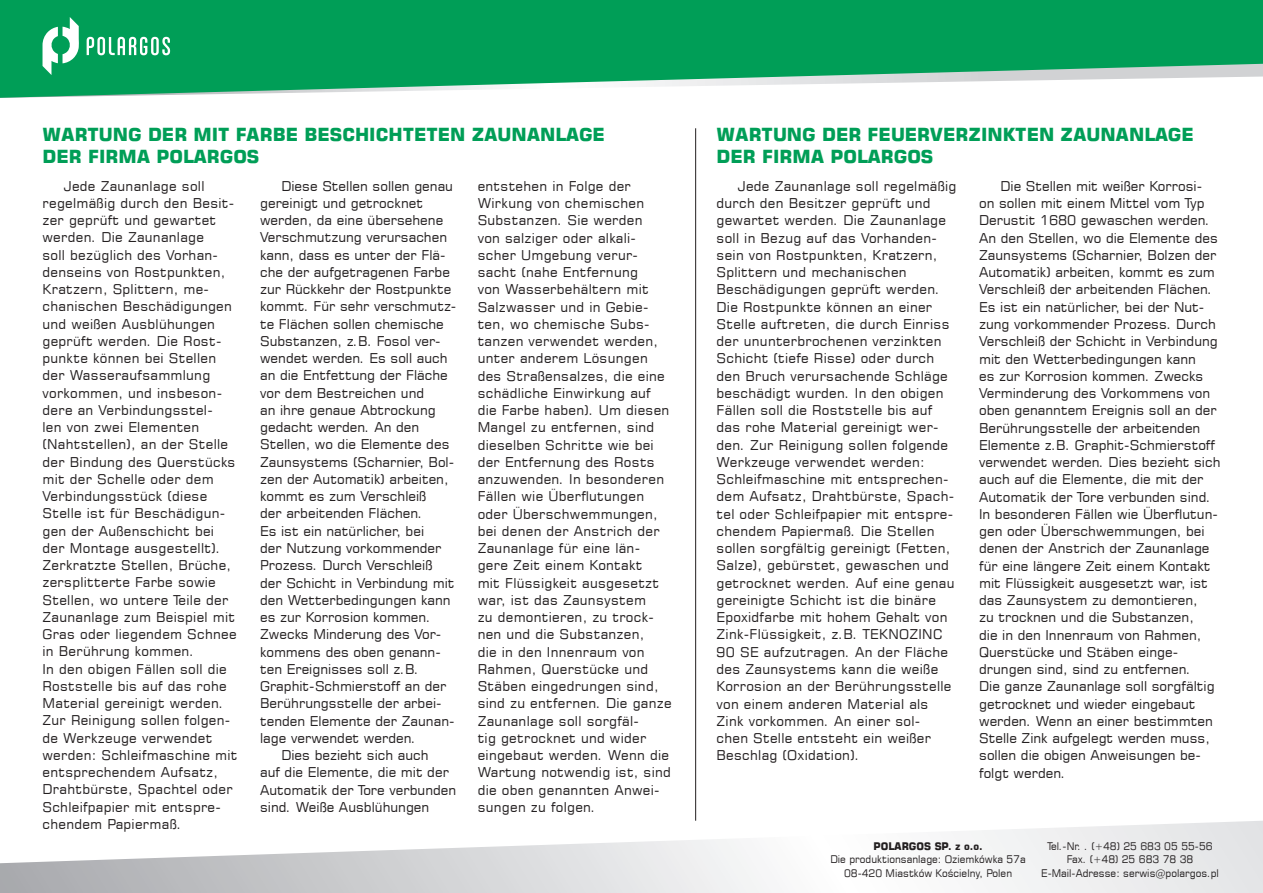
<style>
.page{position:relative;width:1263px;height:893px;background:#fff}
.page>*{position:absolute;margin:0;border:0;box-sizing:border-box;transform-origin:0 0}
.t1{font:700 18px/21.6px "Square 721 EU";color:#009e57}
.t2{font:13.5px/17.2px "Square 721 EU";letter-spacing:.02em;color:#231f20}
.t3{font:13.5px/17.2px "Square 721 EU";color:#231f20}
.t4{font:10.5px/13.5px "Square 721 EU";color:#231f20;text-align:center;scale:.96 1}
.t5{font:700 10.5px "Square 721 EU";color:#231f20;scale:.96 1}
</style>
<div class="page">
<svg style="left:0;top:0;width:1263px;height:98px;background:#2bad73"></svg>
<svg style="left:0;top:821px;width:1263px;height:72px"></svg>
<svg style="left:87px;top:37px;width:83px;height:18px"></svg>
<svg style="left:43px;top:17px;width:36px;height:58px"></svg>
<hr style="left:695px;top:128px;width:1px;height:693px;background:#231f20">
<h1 class="t1" style="left:43px;top:125px;width:564px">WARTUNG DER MIT FARBE BESCHICHTETEN ZAUNANLAGE<br>DER FIRMA POLARGOS</h1>
<h1 class="t1" style="left:716px;top:125px;width:479px">WARTUNG DER FEUERVERZINKTEN ZAUNANLAGE<br>DER FIRMA POLARGOS</h1>
<p class="t2" style="left:43px;top:177px;width:196px;text-indent:21px">Jede Zaunanlage soll regelmäßig durch den Besit&shy;zer geprüft und gewartet werden. Die Zaunanlage<br>soll bezüglich des Vorhan&shy;denseins von Rostpunkten,<br>Kratzern, Splittern, me&shy;chanischen Beschädigungen und weißen Ausblühungen geprüft werden. Die Rost&shy;punkte können bei Stellen der Wasseraufsammlung vorkommen, und insbeson&shy;dere an Verbindungsstel-<br>len von zwei Elementen (Nahtstellen), an der Stelle der Bindung des Querstücks mit der Schelle oder dem<br>Verbindungsstück (diese<br>Stelle ist für Beschädigun&shy;gen der Außenschicht bei der Montage ausgestellt).<br>Zerkratzte Stellen, Brüche, zersplitterte Farbe sowie<br>Stellen, wo untere Teile der<br>Zaunanlage zum Beispiel mit<br>Gras oder liegendem Schnee in Berührung kommen.<br>In den obigen Fällen soll die<br>Roststelle bis auf das rohe<br>Material gereinigt werden.<br>Zur Reinigung sollen folgen&shy;de Werkzeuge verwendet werden: Schleifmaschine mit entsprechendem Aufsatz,<br>Drahtbürste, Spachtel oder<br>Schleifpapier mit entspre&shy;chendem Papiermaß.</p>
<p class="t3" style="left:281px;top:177px;width:173px">Diese Stellen sollen genau</p>
<p class="t3" style="left:260px;top:194px;width:165px">gereinigt und getrocknet</p>
<p class="t3" style="left:260px;top:212px;width:185px">werden, da eine übersehene</p>
<p class="t3" style="left:260px;top:229px;width:189px">Verschmutzung verursachen</p>
<p class="t3" style="left:260px;top:246px;width:187px">kann, dass es unter der Flä-</p>
<p class="t3" style="left:260px;top:263px;width:191px">che der aufgetragenen Farbe</p>
<p class="t3" style="left:260px;top:281px;width:193px">zur Rückkehr der Rostpunkte</p>
<p class="t3" style="left:260px;top:298px;width:198px">kommt. Für sehr verschmutz-</p>
<p class="t3" style="left:260px;top:315px;width:185px">te Flächen sollen chemische</p>
<p class="t3" style="left:260px;top:332px;width:182px">Substanzen, z.B. Fosol ver-</p>
<p class="t3" style="left:260px;top:350px;width:189px">wendet werden. Es soll auch</p>
<p class="t3" style="left:260px;top:367px;width:189px">an die Entfettung der Fläche</p>
<p class="t3" style="left:260px;top:384px;width:166px">vor dem Bestreichen und</p>
<p class="t3" style="left:260px;top:401px;width:177px">an ihre genaue Abtrockung</p>
<p class="t3" style="left:260px;top:419px;width:161px">gedacht werden. An den</p>
<p class="t3" style="left:260px;top:436px;width:191px">Stellen, wo die Elemente des</p>
<p class="t3" style="left:260px;top:453px;width:196px">Zaunsystems (Scharnier, Bol-</p>
<p class="t3" style="left:260px;top:470px;width:190px">zen der Automatik) arbeiten,</p>
<p class="t3" style="left:260px;top:488px;width:168px">kommt es zum Verschleiß</p>
<p class="t3" style="left:260px;top:505px;width:164px">der arbeitenden Flächen.</p>
<p class="t3" style="left:260px;top:522px;width:166px">Es ist ein natürlicher, bei</p>
<p class="t3" style="left:260px;top:539px;width:183px">der Nutzung vorkommender</p>
<p class="t3" style="left:260px;top:557px;width:174px">Prozess. Durch Verschleiß</p>
<p class="t3" style="left:260px;top:574px;width:196px">der Schicht in Verbindung mit</p>
<p class="t3" style="left:260px;top:591px;width:192px">den Wetterbedingungen kann</p>
<p class="t3" style="left:260px;top:608px;width:172px">es zur Korrosion kommen.</p>
<p class="t3" style="left:260px;top:626px;width:183px">Zwecks Minderung des Vor-</p>
<p class="t3" style="left:260px;top:643px;width:182px">kommens des oben genann-</p>
<p class="t3" style="left:260px;top:660px;width:160px">ten Ereignisses soll z.B.</p>
<p class="t3" style="left:260px;top:677px;width:188px">Graphit-Schmierstoff an der</p>
<p class="t3" style="left:260px;top:695px;width:183px">Berührungsstelle der arbei-</p>
<p class="t3" style="left:260px;top:712px;width:196px">tenden Elemente der Zaunan-</p>
<p class="t3" style="left:260px;top:729px;width:157px">lage verwendet werden.</p>
<p class="t3" style="left:281px;top:746px;width:149px">Dies bezieht sich auch</p>
<p class="t3" style="left:260px;top:764px;width:190px">auf die Elemente, die mit der</p>
<p class="t3" style="left:260px;top:781px;width:198px">Automatik der Tore verbunden</p>
<p class="t3" style="left:260px;top:798px;width:171px">sind. Weiße Ausblühungen</p>
<p class="t2" style="left:478px;top:177px;width:195px">entstehen in Folge der<br>Wirkung von chemischen<br>Substanzen. Sie werden<br>von salziger oder alkali&shy;scher Umgebung verur&shy;sacht (nahe Entfernung<br>von Wasserbehältern mit<br>Salzwasser und in Gebie&shy;ten, wo chemische Subs&shy;tanzen verwendet werden, unter anderem Lösungen des Straßensalzes, die eine schädliche Einwirkung auf die Farbe haben). Um diesen<br>Mangel zu entfernen, sind dieselben Schritte wie bei der Entfernung des Rosts anzuwenden. In besonderen<br>Fällen wie Überflutungen oder Überschwemmungen, bei denen der Anstrich der<br>Zaunanlage für eine län&shy;gere Zeit einem Kontakt<br>mit Flüssigkeit ausgesetzt war, ist das Zaunsystem<br>zu demontieren, zu trock&shy;nen und die Substanzen,<br>die in den Innenraum von<br>Rahmen, Querstücke und<br>Stäben eingedrungen sind, sind zu entfernen. Die ganze<br>Zaunanlage soll sorgfäl-<br>tig getrocknet und wider eingebaut werden. Wenn die<br>Wartung notwendig ist, sind die oben genannten Anwei&shy;sungen zu folgen.</p>
<p class="t2" style="left:716px;top:177px;width:242px;text-indent:21px">Jede Zaunanlage soll regelmäßig durch den Besitzer geprüft und gewartet werden. Die Zaunanlage soll in Bezug auf das Vorhanden&shy;sein von Rostpunkten, Kratzern,<br>Splittern und mechanischen<br>Beschädigungen geprüft werden.<br>Die Rostpunkte können an einer<br>Stelle auftreten, die durch Einriss der ununterbrochenen verzinkten<br>Schicht (tiefe Risse) oder durch den Bruch verursachende Schläge beschädigt wurden. In den obigen<br>Fällen soll die Roststelle bis auf das rohe Material gereinigt wer&shy;den. Zur Reinigung sollen folgende<br>Werkzeuge verwendet werden:<br>Schleifmaschine mit entsprechen&shy;dem Aufsatz, Drahtbürste, Spach&shy;tel oder Schleifpapier mit entspre&shy;chendem Papiermaß. Die Stellen sollen sorgfältig gereinigt (Fetten,<br>Salze), gebürstet, gewaschen und getrocknet werden. Auf eine genau gereinigte Schicht ist die binäre<br>Epoxidfarbe mit hohem Gehalt von<br>Zink-Flüssigkeit, z.B. TEKNOZINC<br>90 SE aufzutragen. An der Fläche des Zaunsystems kann die weiße<br>Korrosion an der Berührungsstelle von einem anderen Material als<br>Zink vorkommen. An einer sol-<br>chen Stelle entsteht ein weißer<br>Beschlag (Oxidation).</p>
<p class="t3" style="left:979px;top:177px;width:243px;text-indent:21px">Die Stellen mit weißer Korrosi&shy;on sollen mit einem Mittel vom Typ Derustit 1680 gewaschen werden.<br>An den Stellen, wo die Elemente des Zaunsystems (Scharnier, Bolzen der Automatik) arbeiten, kommt es zum Verschleiß der arbeitenden Flächen.<br>Es ist ein natürlicher, bei der Nut&shy;zung vorkommender Prozess. Durch Verschleiß der Schicht in Verbindung mit den Wetterbedingungen kann<br>es zur Korrosion kommen. Zwecks Verminderung des Vorkommens von oben genanntem Ereignis soll an der Berührungsstelle der arbeitenden Elemente z.B. Graphit-Schmierstoff verwendet werden. Dies bezieht sich auch auf die Elemente, die mit der Automatik der Tore verbunden sind.<br>In besonderen Fällen wie Überflutun&shy;gen oder Überschwemmungen, bei denen der Anstrich der Zaunanlage für eine längere Zeit einem Kontakt mit Flüssigkeit ausgesetzt war, ist das Zaunsystem zu demontieren,<br>zu trocknen und die Substanzen,<br>die in den Innenraum von Rahmen, Querstücke und Stäben einge&shy;drungen sind, sind zu entfernen.<br>Die ganze Zaunanlage soll sorgfältig getrocknet und wieder eingebaut werden. Wenn an einer bestimmten Stelle Zink aufgelegt werden muss, sollen die obigen Anweisungen be&shy;folgt werden.</p>
<p class="t5" style="left:873px;top:839px;width:115px">POLARGOS SP. z o.o.</p>
<p class="t4" style="left:830px;top:852px;width:205px">Die produktionsanlage: Oziemkówka 57a<br>08-420 Miastków Kościelny, Polen</p>
<p class="t4" style="left:1041px;top:839px;width:187px">Tel.-Nr. . (+48) 25 683 05 55-56<br>Fax. (+48) 25 683 78 38<br>E-Mail-Adresse: serwis@polargos.pl</p>
</div>
